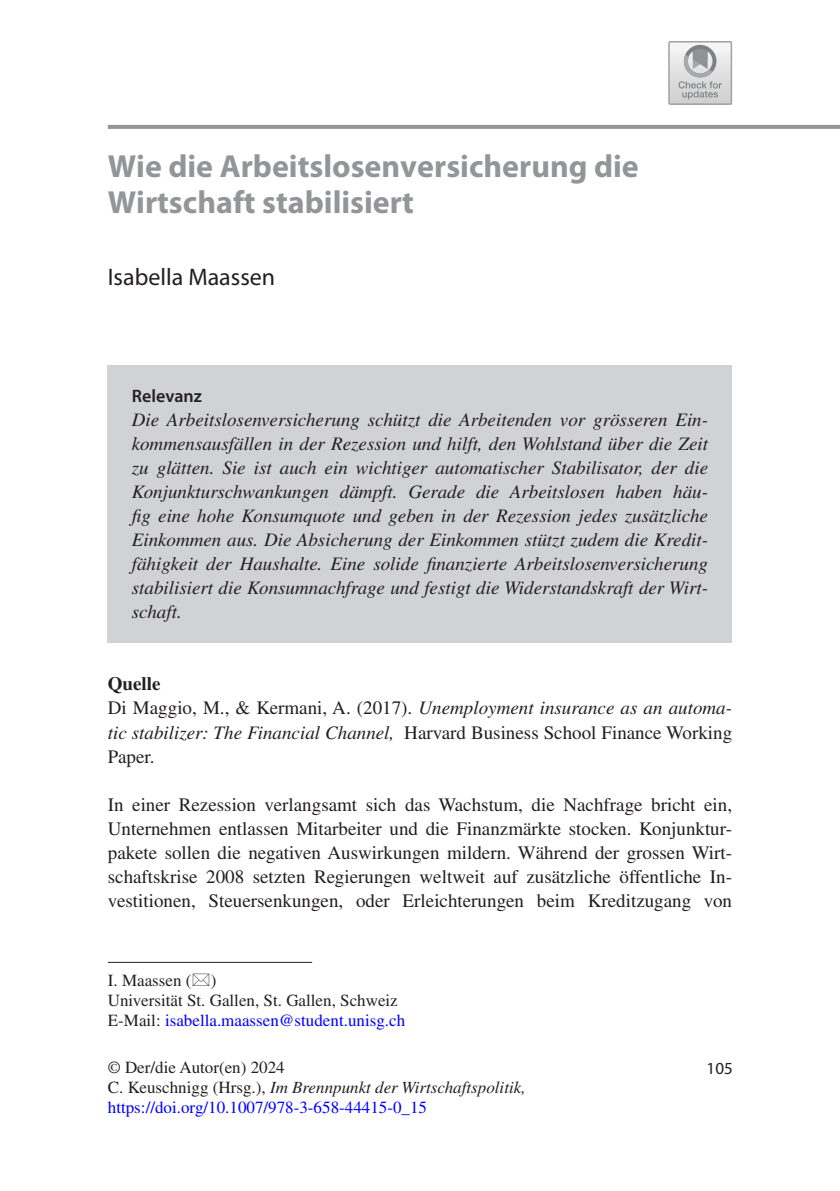
<style>
.page{position:relative;width:840px;height:1191px;background:#fff}
.page>*{position:absolute;margin:0;border:0;box-sizing:border-box;transform-origin:0 0}
.t1{font:700 32px/36px "Myriad Pro";color:#939598}
.t2{font:24px "Myriad Pro";color:#231f20}
.t3{font:italic 19px/24px "Times";color:#231f20;text-align:justify}
.t4{font:19px/24px "Times";color:#231f20}
.t5{font:600 18px "Myriad Pro";color:#231f20}
.t6{font:17px/20px "Times";color:#00f}
.t7{font:17px/20px "Times";color:#231f20}
.t8{font:17px "Myriad Pro";color:#231f20}
.s1{font-weight:700}
.s2{font-style:italic}
.s3{color:#00f}
.s4{color:#231f20}
.s5{font-style:italic;color:#231f20}
</style>
<div class="page">
<hr style="left:108px;top:125px;width:731px;height:4px;background:#939598">
<div style="left:108px;top:366px;width:623px;height:61px;background:#d1d2d4"></div>
<div style="left:108px;top:389px;width:623px;height:253px;background:#d1d2d4"></div>
<hr style="left:108px;top:962px;width:204px;height:1px;background:#231f20">
<div style="left:667px;top:41px;width:64px;height:64px;border:2px solid #a1a3a6"></div>
<svg style="left:678px;top:45px;width:43px;height:54px;background:#c2c3c4"></svg>
<h1 class="t1" style="left:108px;top:147px;width:532px">Wie die Arbeitslosenversicherung die<br>Wirtschaft stabilisiert</h1>
<p class="t2" style="left:108px;top:262px;width:169px">Isabella Maassen</p>
<p class="t5" style="left:132px;top:385px;width:72px">Relevanz</p>
<p class="t3" style="left:132px;top:408px;width:577px">Die Arbeitslosenversicherung schützt die Arbeitenden vor grösseren Ein&shy;kommensausfällen in der Rezession und hilft, den Wohlstand über die Zeit zu glätten. Sie ist auch ein wichtiger automatischer Stabilisator, der die Konjunkturschwankungen dämpft. Gerade die Arbeitslosen haben häu&shy;fig eine hohe Konsumquote und geben in der Rezession jedes zusätzliche Einkommen aus. Die Absicherung der Einkommen stützt zudem die Kredit&shy;fähigkeit der Haushalte. Eine solide finanzierte Arbeitslosenversicherung stabilisiert die Konsumnachfrage und festigt die Widerstandskraft der Wirt&shy;schaft.</p>
<p class="t4" style="left:108px;top:672px;width:625px"><span class="s1">Quelle<br></span>Di Maggio, M., &amp; Kermani, A. (2017). <span class="s2">Unemployment insurance as an automa&shy;tic stabilizer: The Financial Channel,</span> Harvard Business School Finance Working Paper.</p>
<p class="t4" style="left:108px;top:792px;width:625px;text-align:justify">In einer Rezession verlangsamt sich das Wachstum, die Nachfrage bricht ein, Unternehmen entlassen Mitarbeiter und die Finanzmärkte stocken. Konjunktur&shy;pakete sollen die negativen Auswirkungen mildern. Während der grossen Wirt&shy;schaftskrise 2008 setzten Regierungen weltweit auf zusätzliche öffentliche In&shy;vestitionen, Steuersenkungen, oder Erleichterungen beim Kreditzugang von</p>
<p class="t7" style="left:108px;top:970px;width:299px">I. Maassen ( )<br>Universität St. Gallen, St. Gallen, Schweiz<br>E-Mail: <span class="s3">isabella.maassen@student.unisg.ch</span></p>
<p class="t6" style="left:108px;top:1057px;width:419px"><span class="s4">© Der/die Autor(en) 2024<br>C. Keuschnigg (Hrsg.),</span> <span class="s5">Im Brennpunkt der Wirtschaftspolitik, </span>https://doi.org/10.1007/978-3-658-44415-0_15</p>
<p class="t8" style="left:706px;top:1058px;width:28px">105</p>
</div>
